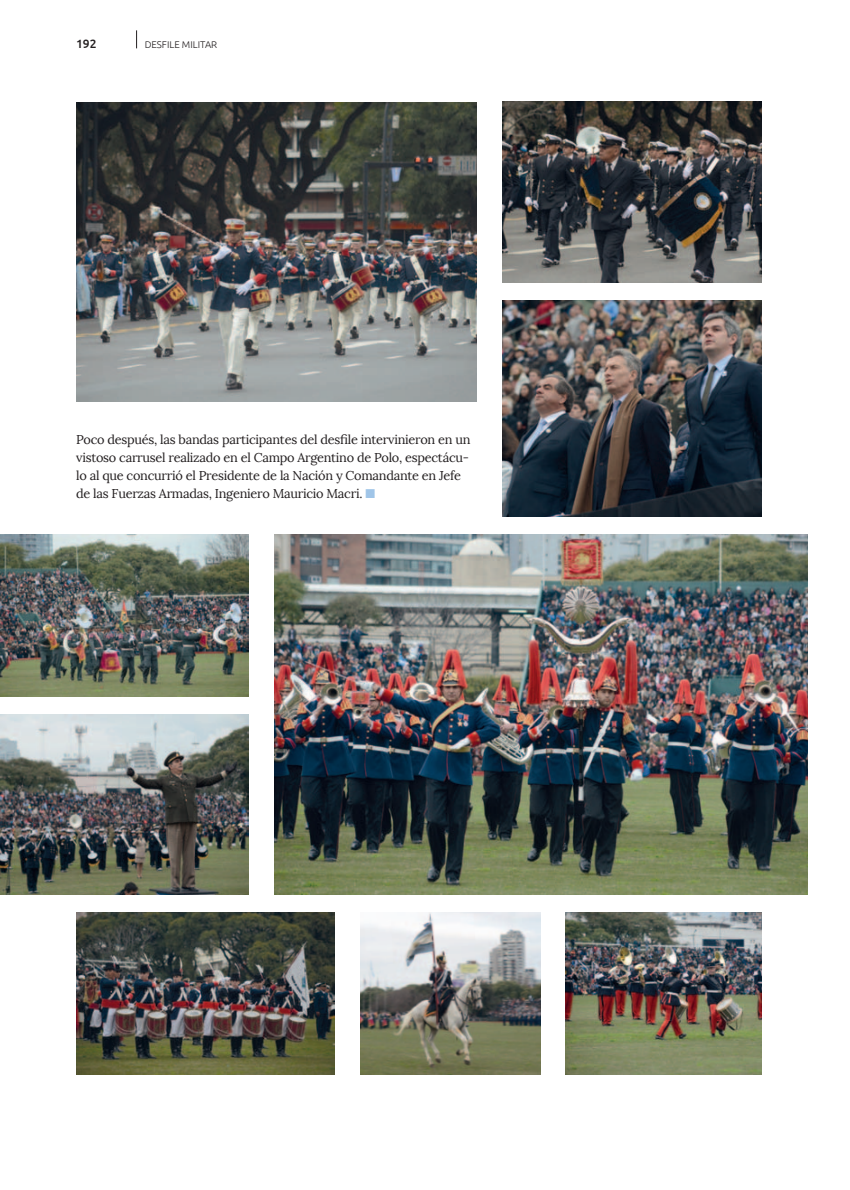
<style>
.page{position:relative;width:850px;height:1190px;background:#fff}
.page>*{position:absolute;margin:0;border:0;box-sizing:border-box;transform-origin:0 0}
.t1{font:12.75px/18px "Lora";letter-spacing:-.02em;color:#231f20}
.t2{font:500 12px "Ubuntu";color:#231f20}
.t3{font:300 9.75px "Ubuntu";color:#231f20}
.s1{color:#a0c5e8}
</style>
<div class="page">
<svg style="left:136px;top:30px;width:1px;height:18px"></svg>
<img style="left:76px;top:102px;width:401px;height:299px">
<img style="left:0;top:714px;width:249px;height:180px">
<img style="left:502px;top:300px;width:259px;height:216px">
<img style="left:0;top:534px;width:249px;height:162px">
<img style="left:274px;top:534px;width:533px;height:360px">
<img style="left:566px;top:912px;width:195px;height:162px">
<img style="left:76px;top:912px;width:259px;height:162px">
<img style="left:360px;top:912px;width:180px;height:162px">
<img style="left:502px;top:102px;width:259px;height:180px">
<p class="t2" style="left:76px;top:37px;width:22px">192</p>
<p class="t3" style="left:145px;top:39px;width:74px">DESFILE MILITAR</p>
<p class="t1" style="left:76px;top:431px;width:396px">Poco después, las bandas participantes del desfile intervinieron en un vistoso carrusel realizado en el Campo Argentino de Polo, espectácu&shy;lo al que concurrió el Presidente de la Nación y Comandante en Jefe de las Fuerzas Armadas, Ingeniero Mauricio Macri. <span class="s1">■</span></p>
</div>
